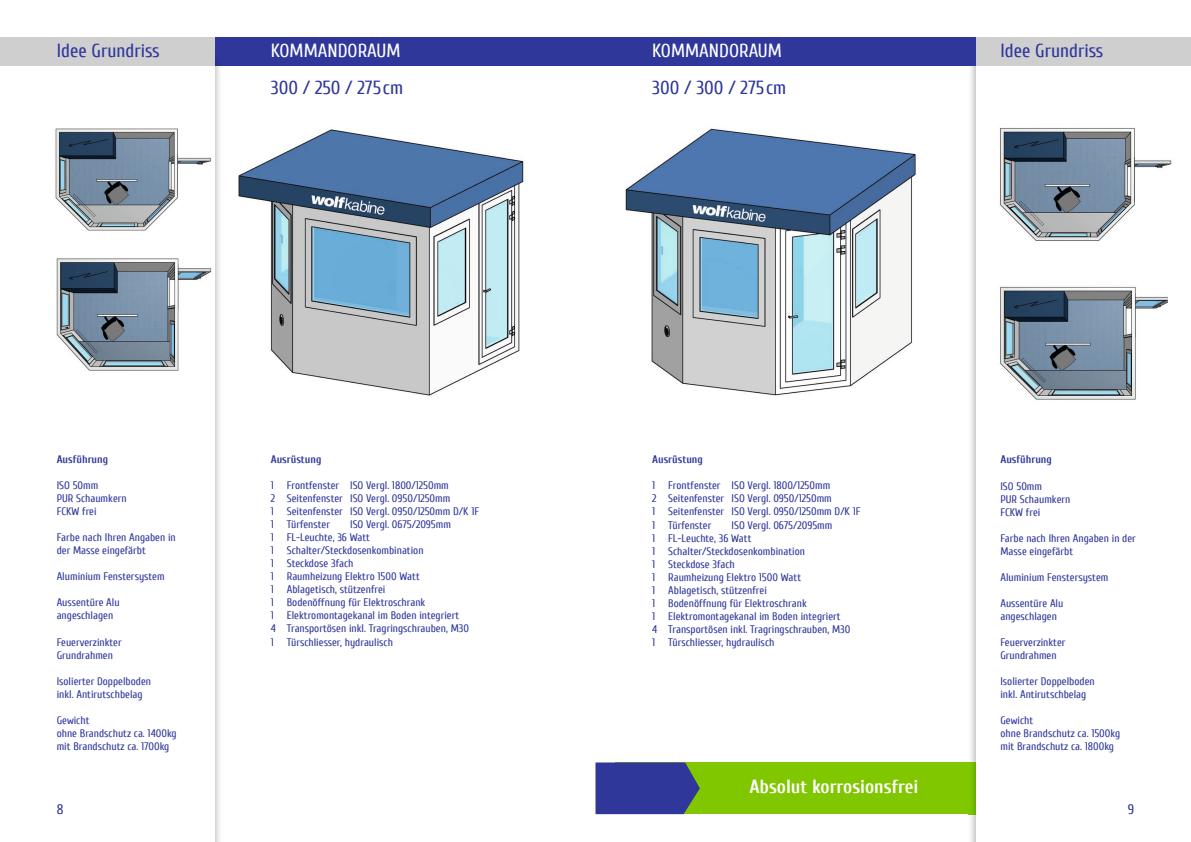
<style>
.page{position:relative;width:1191px;height:842px;background:#fff}
.page>*{position:absolute;margin:0;border:0;box-sizing:border-box;transform-origin:0 0}
.t1{font:19px "Cuprum";color:#2f379b}
.t2{font:19px "Cuprum";color:#fff}
.t3{font:700 19px "Cuprum";color:#fff}
.t4{font:14px "Cuprum";color:#2f379b}
.t5{font:11px/13px "Cuprum";color:#2f379b}
.t6{font:700 11px "Cuprum";color:#2f379b}
</style>
<div class="page">
<div style="left:615px;top:762px;width:362px;height:52px;background:#80c700"></div>
<svg style="left:595px;top:762px;width:105px;height:52px"></svg>
<div style="left:214px;top:37px;width:381px;height:28px;background:#2f379b"></div>
<img style="left:214px;top:65px;width:8px;height:777px">
<svg style="left:214px;top:52px;width:3px;height:13px"></svg>
<img style="left:968px;top:65px;width:9px;height:777px">
<img style="left:968px;top:762px;width:9px;height:52px">
<div style="left:0;top:37px;width:214px;height:28px;background:#cfcfd0"></div>
<div style="left:595px;top:37px;width:382px;height:28px;background:#2f379b"></div>
<img style="left:55px;top:128px;width:157px;height:103px">
<img style="left:56px;top:258px;width:156px;height:113px">
<img style="left:1000px;top:286px;width:167px;height:114px">
<img style="left:1000px;top:127px;width:172px;height:114px">
<div style="left:977px;top:37px;width:214px;height:28px;background:#cfcfd0"></div>
<img style="left:238px;top:129px;width:286px;height:267px">
<img style="left:625px;top:128px;width:291px;height:268px">
<h1 class="t2" style="left:271px;top:40px;width:131px">KOMMANDORAUM</h1>
<h1 class="t1" style="left:271px;top:77px;width:134px">300 / 250 / 275cm</h1>
<h1 class="t2" style="left:652px;top:40px;width:131px">KOMMANDORAUM</h1>
<h1 class="t1" style="left:652px;top:77px;width:136px">300 / 300 / 275cm</h1>
<h1 class="t1" style="left:57px;top:40px;width:104px">Idee Grundriss</h1>
<h1 class="t1" style="left:1000px;top:40px;width:104px">Idee Grundriss</h1>
<p class="t6" style="left:57px;top:454px;width:53px">Ausführung</p>
<p class="t5" style="left:57px;top:479px;width:72px">ISO 50mm<br>PUR Schaumkern<br>FCKW frei</p>
<p class="t5" style="left:57px;top:531px;width:121px">Farbe nach Ihren Angaben in der Masse eingefärbt</p>
<p class="t5" style="left:57px;top:570px;width:109px">Aluminium Fenstersystem</p>
<p class="t5" style="left:57px;top:596px;width:64px">Aussentüre Alu angeschlagen</p>
<p class="t5" style="left:57px;top:635px;width:67px">Feuerverzinkter<br>Grundrahmen</p>
<p class="t5" style="left:57px;top:674px;width:96px">Isolierter Doppelboden inkl. Antirutschbelag</p>
<p class="t5" style="left:57px;top:713px;width:122px">Gewicht<br>ohne Brandschutz ca. 1400kg mit Brandschutz ca. 1700kg</p>
<p class="t6" style="left:271px;top:454px;width:52px">Ausrüstung</p>
<p class="t5" style="left:271px;top:479px;width:210px">1 Frontfenster ISO Vergl. 1800/1250mm<br>2 Seitenfenster ISO Vergl. 0950/1250mm<br>1 Seitenfenster ISO Vergl. 0950/1250mm D/K 1F 1 Türfenster</p>
<p class="t5" style="left:271px;top:518px;width:200px;text-indent:79px">ISO Vergl. 0675/2095mm<br>1 FL-Leuchte, 36 Watt<br>1 Schalter/Steckdosenkombination<br>1 Steckdose 3fach<br>1 Raumheizung Elektro 1500 Watt<br>1 Ablagetisch, stützenfrei<br>1 Bodenöffnung für Elektroschrank<br>1 Elektromontagekanal im Boden integriert<br>4 Transportösen inkl. Tragringschrauben, M30<br>1 Türschliesser, hydraulisch</p>
<p class="t6" style="left:652px;top:454px;width:52px">Ausrüstung</p>
<p class="t5" style="left:652px;top:479px;width:210px">1 Frontfenster ISO Vergl. 1800/1250mm<br>2 Seitenfenster ISO Vergl. 0950/1250mm<br>1 Seitenfenster ISO Vergl. 0950/1250mm D/K 1F 1 Türfenster</p>
<p class="t5" style="left:652px;top:518px;width:200px;text-indent:79px">ISO Vergl. 0675/2095mm<br>1 FL-Leuchte, 36 Watt<br>1 Schalter/Steckdosenkombination<br>1 Steckdose 3fach<br>1 Raumheizung Elektro 1500 Watt<br>1 Ablagetisch, stützenfrei<br>1 Bodenöffnung für Elektroschrank<br>1 Elektromontagekanal im Boden integriert<br>4 Transportösen inkl. Tragringschrauben, M30<br>1 Türschliesser, hydraulisch</p>
<h1 class="t3" style="left:749px;top:776px;width:171px">Absolut korrosionsfrei</h1>
<p class="t6" style="left:1000px;top:454px;width:53px">Ausführung</p>
<p class="t5" style="left:1000px;top:479px;width:72px">ISO 50mm<br>PUR Schaumkern<br>FCKW frei</p>
<p class="t5" style="left:1000px;top:531px;width:137px">Farbe nach Ihren Angaben in der<br>Masse eingefärbt</p>
<p class="t5" style="left:1000px;top:570px;width:109px">Aluminium Fenstersystem</p>
<p class="t5" style="left:1000px;top:596px;width:64px">Aussentüre Alu angeschlagen</p>
<p class="t5" style="left:1000px;top:635px;width:67px">Feuerverzinkter<br>Grundrahmen</p>
<p class="t5" style="left:1000px;top:674px;width:96px">Isolierter Doppelboden inkl. Antirutschbelag</p>
<p class="t5" style="left:1000px;top:713px;width:121px">Gewicht<br>ohne Brandschutz ca. 1500kg mit Brandschutz ca. 1800kg</p>
<p class="t4" style="left:57px;top:801px;width:8px">8</p>
<p class="t4" style="left:1127px;top:801px;width:8px">9</p>
</div>
